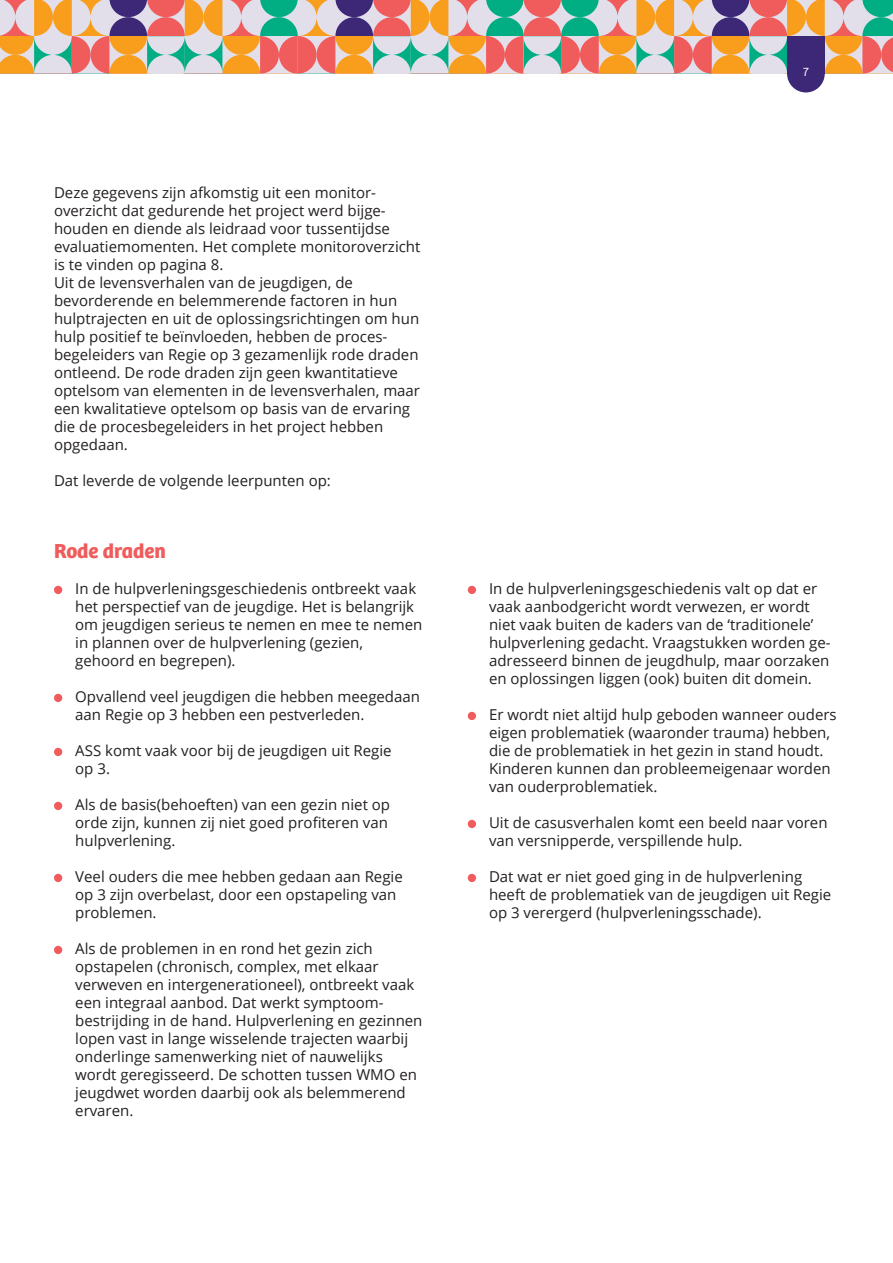
<style>
.page{position:relative;width:893px;height:1263px;background:#fff}
.page>*{position:absolute;margin:0;border:0;box-sizing:border-box;transform-origin:0 0}
.t1{font:700 21px "Bree";color:#f05c5c}
.t2{font:15px/18px "Open Sans";color:#231f20}
.t3{font:300 12.6px "Bree";color:#fff}
</style>
<div class="page">
<div style="left:54px;top:586px;width:8px;height:8px;background:#f05c5c;border-radius:50%"></div>
<div style="left:54px;top:694px;width:8px;height:8px;background:#f05c5c;border-radius:50%"></div>
<div style="left:54px;top:748px;width:8px;height:8px;background:#f05c5c;border-radius:50%"></div>
<div style="left:54px;top:802px;width:8px;height:8px;background:#f05c5c;border-radius:50%"></div>
<div style="left:54px;top:874px;width:8px;height:8px;background:#f05c5c;border-radius:50%"></div>
<div style="left:54px;top:946px;width:8px;height:8px;background:#f05c5c;border-radius:50%"></div>
<div style="left:468px;top:586px;width:8px;height:8px;background:#f05c5c;border-radius:50%"></div>
<div style="left:468px;top:712px;width:8px;height:8px;background:#f05c5c;border-radius:50%"></div>
<div style="left:468px;top:820px;width:8px;height:8px;background:#f05c5c;border-radius:50%"></div>
<div style="left:468px;top:874px;width:8px;height:8px;background:#f05c5c;border-radius:50%"></div>
<svg style="left:0;top:0;width:893px;height:73px;background:#cba68c"></svg>
<div style="left:787px;top:55px;width:38px;height:37px;background:#3c2877;border-radius:50%"></div>
<div style="left:787px;top:36px;width:38px;height:38px;background:#3c2877"></div>
<p class="t2" style="left:54px;top:183px;width:368px">Deze gegevens zijn afkomstig uit een monitor&shy;overzicht dat gedurende het project werd bijge&shy;houden en diende als leidraad voor tussentijdse evaluatiemomenten. Het complete monitoroverzicht is te vinden op pagina 8.</p>
<p class="t2" style="left:54px;top:273px;width:368px">Uit de levensverhalen van de jeugdigen, de bevorderende en belemmerende factoren in hun hulptrajecten en uit de oplossingsrichtingen om hun hulp positief te beïnvloeden, hebben de proces&shy;begeleiders van Regie op 3 gezamenlijk rode draden ontleend. De rode draden zijn geen kwantitatieve optelsom van elementen in de levensverhalen, maar een kwalitatieve optelsom op basis van de ervaring die de procesbegeleiders in het project hebben opgedaan.</p>
<p class="t2" style="left:54px;top:471px;width:278px">Dat leverde de volgende leerpunten op:</p>
<p class="t1" style="left:54px;top:538px;width:113px">Rode draden</p>
<p class="t2" style="left:75px;top:579px;width:349px">In de hulpverleningsgeschiedenis ontbreekt vaak het perspectief van de jeugdige. Het is belangrijk om jeugdigen serieus te nemen en mee te nemen in plannen over de hulpverlening (gezien, gehoord en begrepen).</p>
<p class="t2" style="left:75px;top:687px;width:346px">Opvallend veel jeugdigen die hebben meegedaan aan Regie op 3 hebben een pestverleden.</p>
<p class="t2" style="left:75px;top:741px;width:318px">ASS komt vaak voor bij de jeugdigen uit Regie op 3.</p>
<p class="t2" style="left:75px;top:795px;width:316px">Als de basis(behoeften) van een gezin niet op orde zijn, kunnen zij niet goed profiteren van hulpverlening.</p>
<p class="t2" style="left:75px;top:867px;width:329px">Veel ouders die mee hebben gedaan aan Regie op 3 zijn overbelast, door een opstapeling van problemen.</p>
<p class="t2" style="left:75px;top:939px;width:349px">Als de problemen in en rond het gezin zich opstapelen (chronisch, complex, met elkaar verweven en intergenerationeel), ontbreekt vaak een integraal aanbod. Dat werkt symptoom&shy;bestrijding in de hand. Hulpverlening en gezinnen lopen vast in lange wisselende trajecten waarbij onderlinge samenwerking niet of nauwelijks wordt geregisseerd. De schotten tussen WMO en jeugdwet worden daarbij ook als belemmerend ervaren.</p>
<p class="t3" style="left:803px;top:65px;width:7px">7</p>
<p class="t2" style="left:489px;top:579px;width:343px">In de hulpverleningsgeschiedenis valt op dat er vaak aanbodgericht wordt verwezen, er wordt niet vaak buiten de kaders van de ‘traditionele’ hulpverlening gedacht. Vraagstukken worden ge&shy;adresseerd binnen de jeugdhulp, maar oorzaken en oplossingen liggen (ook) buiten dit domein.</p>
<p class="t2" style="left:489px;top:705px;width:349px">Er wordt niet altijd hulp geboden wanneer ouders eigen problematiek (waaronder trauma) hebben, die de problematiek in het gezin in stand houdt.<br>Kinderen kunnen dan probleemeigenaar worden van ouderproblematiek.</p>
<p class="t2" style="left:489px;top:813px;width:340px">Uit de casusverhalen komt een beeld naar voren van versnipperde, verspillende hulp.</p>
<p class="t2" style="left:489px;top:867px;width:344px">Dat wat er niet goed ging in de hulpverlening heeft de problematiek van de jeugdigen uit Regie op 3 verergerd (hulpverleningsschade).</p>
</div>
